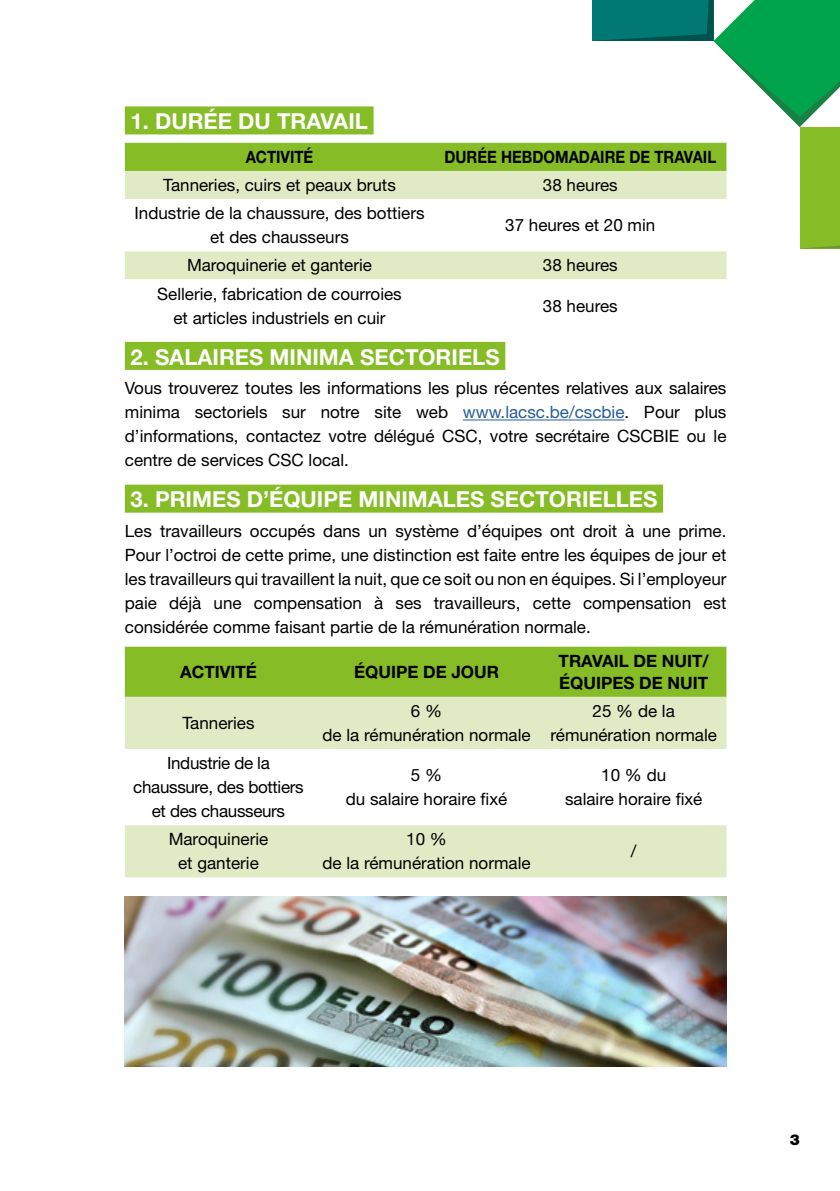
<style>
.page{position:relative;width:840px;height:1191px;background:#fff}
.page>*{position:absolute;margin:0;border:0;box-sizing:border-box;transform-origin:0 0}
.t1{font:700 22px "Helvetica Neue LT Pro";color:#fff}
.t2{font:17px/24px "Helvetica Neue LT Pro";color:#000;text-align:center}
.t3{font:17px/24px "Helvetica Neue LT Pro";letter-spacing:-.02em;color:#000;text-align:center}
.t4{font:700 17px/22px "Helvetica Neue LT Pro";color:#000}
.t5{font:700 17px "Helvetica Neue LT Std";color:#000;scale:.88 1}
.t6{font:900 15px "Helvetica Neue LT Std";color:#000}
.s1{color:#275b9b}
</style>
<div class="page">
<hr style="left:0;top:0;width:1px;height:1191px;background:#86bc25">
<div style="left:125px;top:342px;width:380px;height:28px;background:#86bc25"></div>
<hr style="left:462px;top:419px;width:162px;height:1px;background:#275b9b">
<div style="left:125px;top:484px;width:537px;height:28px;background:#86bc25"></div>
<svg style="left:125px;top:0;width:714px;height:248px"></svg>
<div style="left:125px;top:171px;width:601px;height:28px;background:#e0ebc6"></div>
<svg style="left:125px;top:199px;width:601px;height:80px"></svg>
<div style="left:125px;top:646px;width:601px;height:51px;background:#86bc25"></div>
<div style="left:125px;top:697px;width:601px;height:180px;background:#e0ebc6"></div>
<svg style="left:125px;top:749px;width:601px;height:76px"></svg>
<img style="left:125px;top:896px;width:601px;height:170px">
<p class="t1" style="left:130px;top:108px;width:239px">1. DURÉE DU TRAVAIL</p>
<p class="t5" style="left:245px;top:146px;width:78px">ACTIVITÉ</p>
<p class="t5" style="left:444px;top:146px;width:310px">DURÉE HEBDOMADAIRE DE TRAVAIL</p>
<p class="t2" style="left:163px;top:173px;width:234px">Tanneries, cuirs et peaux bruts</p>
<p class="t2" style="left:542px;top:173px;width:76px">38 heures</p>
<p class="t2" style="left:134px;top:201px;width:291px">Industrie de la chaussure, des bottiers et des chausseurs</p>
<p class="t2" style="left:505px;top:213px;width:151px">37 heures et 20 min</p>
<p class="t2" style="left:187px;top:253px;width:186px">Maroquinerie et ganterie</p>
<p class="t2" style="left:542px;top:253px;width:76px">38 heures</p>
<p class="t2" style="left:157px;top:281px;width:246px">Sellerie, fabrication de courroies et articles industriels en cuir</p>
<p class="t2" style="left:542px;top:293px;width:76px">38 heures</p>
<p class="t1" style="left:130px;top:343px;width:370px">2. SALAIRES MINIMA SECTORIELS</p>
<p class="t2" style="left:125px;top:376px;width:602px;text-align:justify">Vous trouverez toutes les informations les plus récentes relatives aux salaires minima sectoriels sur notre site web <span class="s1">www.lacsc.be/cscbie</span>. Pour plus d’informations, contactez votre délégué CSC, votre secrétaire CSCBIE ou le centre de services CSC local.</p>
<p class="t1" style="left:130px;top:486px;width:528px">3. PRIMES D’ÉQUIPE MINIMALES SECTORIELLES</p>
<p class="t2" style="left:125px;top:518px;width:603px;text-align:justify">Les travailleurs occupés dans un système d’équipes ont droit à une prime.<br>Pour l’octroi de cette prime, une distinction est faite entre les équipes de jour et les travailleurs qui travaillent la nuit, que ce soit ou non en équipes. Si l’employeur paie déjà une compensation à ses travailleurs, cette compensation est considérée comme faisant partie de la rémunération normale.</p>
<p class="t4" style="left:180px;top:660px;width:78px">ACTIVITÉ</p>
<p class="t4" style="left:354px;top:660px;width:146px">ÉQUIPE DE JOUR</p>
<p class="t4" style="left:558px;top:649px;width:152px">TRAVAIL DE NUIT/<br>ÉQUIPES DE NUIT</p>
<p class="t2" style="left:182px;top:710px;width:74px">Tanneries</p>
<p class="t2" style="left:322px;top:698px;width:209px">6 %<br>de la rémunération normale</p>
<p class="t2" style="left:550px;top:698px;width:168px">25 % de la rémunération normale</p>
<p class="t3" style="left:133px;top:750px;width:172px">Industrie de la chaussure, des bottiers et des chausseurs</p>
<p class="t2" style="left:345px;top:762px;width:163px">5 %<br>du salaire horaire fixé</p>
<p class="t2" style="left:564px;top:762px;width:139px">10 % du<br>salaire horaire fixé</p>
<p class="t2" style="left:168px;top:827px;width:101px">Maroquinerie et ganterie</p>
<p class="t2" style="left:322px;top:827px;width:209px">10 %<br>de la rémunération normale</p>
<p class="t2" style="left:630px;top:839px;width:7px">/</p>
<p class="t6" style="left:789px;top:1130px;width:12px">3</p>
</div>
